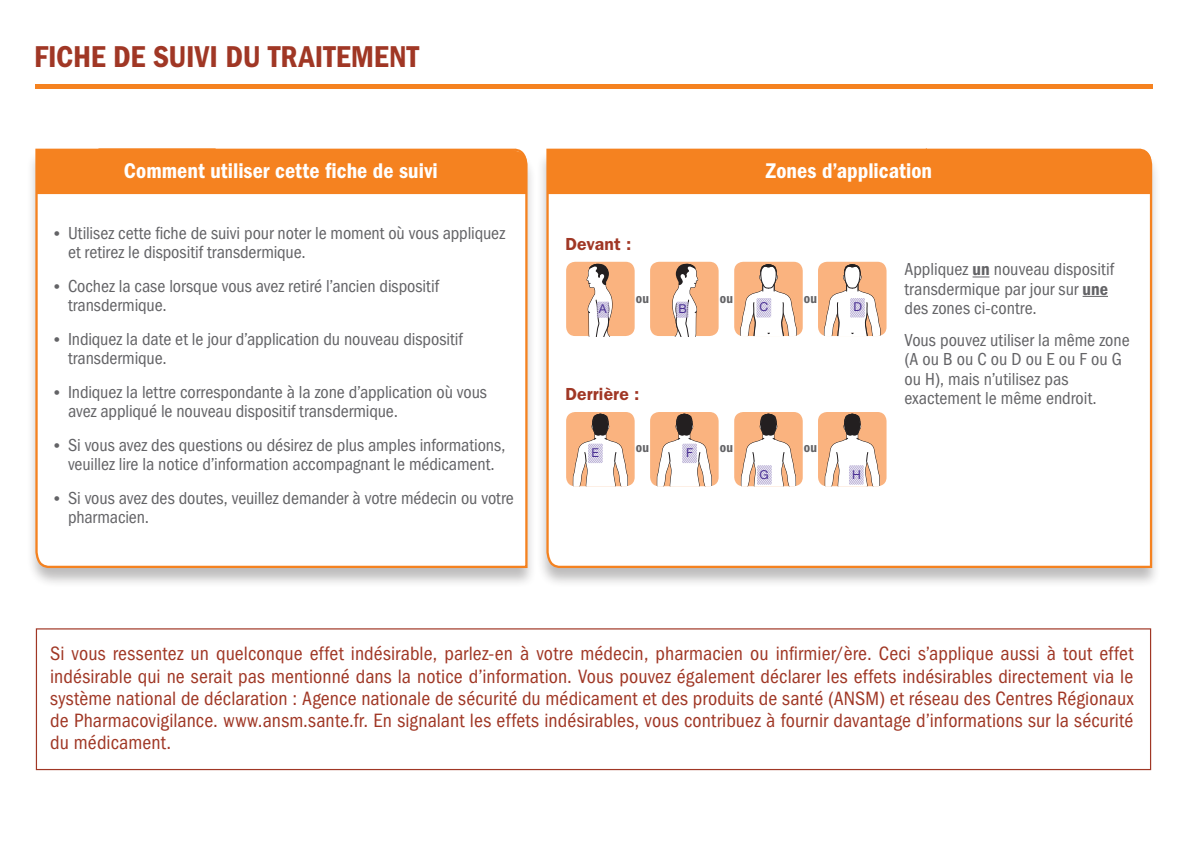
<style>
.page{position:relative;width:1191px;height:851px;background:#fff}
.page>*{position:absolute;margin:0;border:0;box-sizing:border-box;transform-origin:0 0}
.t1{font:31.2px "ITC Franklin Gothic Std Dm Cd";letter-spacing:.005em;color:#a03725}
.t2{font:22px "ITC Franklin Gothic Std Dm Cd";color:#fff}
.t3{font:condensed 20px/22px "ITC Franklin Gothic Std";letter-spacing:.005em;color:#a03725;text-align:justify}
.t4{font:condensed 18px/19.4px "ITC Franklin Gothic Std";letter-spacing:-.005em;color:#636366}
.t5{font:600 17.6px "Franklin Gothic";letter-spacing:.01em;color:#a03725}
.t6{font:14px "ITC Franklin Gothic Std Dm Cd";letter-spacing:.02em;color:#636366}
.t7{font:12.2px "Helvetica Neue LT Std";color:#482e92}
.s1{font-weight:600;font-stretch:normal;font-size:16px}
.s2{font-family:"ITC Franklin Gothic Std Dm Cd";font-stretch:normal}
</style>
<div class="page">
<div style="left:26px;top:150px;width:510px;height:437px;background:#231f20;opacity:.3"></div>
<div style="left:536px;top:150px;width:625px;height:437px;background:#231f20;opacity:.3"></div>
<svg style="left:545px;top:148px;width:608px;height:422px"></svg>
<svg style="left:34px;top:148px;width:495px;height:422px"></svg>
<hr style="left:36px;top:84px;width:1117px;height:4px;background:#f58220">
<div style="left:36px;top:150px;width:490px;height:44px;background:#f58220"></div>
<div style="left:547px;top:150px;width:604px;height:44px;background:#f58220"></div>
<svg style="left:972px;top:276px;width:17px;height:1px"></svg>
<svg style="left:1082px;top:296px;width:26px;height:1px"></svg>
<div style="left:566px;top:412px;width:68px;height:74px;background:#fab37f;border-radius:9px"></div>
<div style="left:650px;top:412px;width:68px;height:74px;background:#fab37f;border-radius:9px"></div>
<div style="left:734px;top:412px;width:68px;height:74px;background:#fab37f;border-radius:9px"></div>
<div style="left:818px;top:412px;width:68px;height:74px;background:#fab37f;border-radius:9px"></div>
<svg style="left:821px;top:413px;width:61px;height:73px"></svg>
<svg style="left:738px;top:413px;width:61px;height:73px"></svg>
<svg style="left:654px;top:413px;width:61px;height:73px"></svg>
<svg style="left:570px;top:413px;width:61px;height:73px"></svg>
<div style="left:566px;top:262px;width:68px;height:74px;background:#fab37f;border-radius:9px"></div>
<div style="left:650px;top:262px;width:68px;height:74px;background:#fab37f;border-radius:9px"></div>
<div style="left:734px;top:262px;width:68px;height:74px;background:#fab37f;border-radius:9px"></div>
<div style="left:818px;top:262px;width:68px;height:74px;background:#fab37f;border-radius:9px"></div>
<svg style="left:672px;top:263px;width:26px;height:73px"></svg>
<svg style="left:737px;top:263px;width:63px;height:73px"></svg>
<svg style="left:821px;top:263px;width:62px;height:73px"></svg>
<svg style="left:586px;top:263px;width:27px;height:73px"></svg>
<div style="left:36px;top:628px;width:1115px;height:142px;border:1px solid #a03725"></div>
<h1 class="t1" style="left:34px;top:39px;width:386px">FICHE DE SUIVI DU TRAITEMENT</h1>
<p class="t2" style="left:124px;top:158px;width:315px">Comment utiliser cette fiche de suivi</p>
<p class="t2" style="left:766px;top:158px;width:168px">Zones d’application</p>
<p class="t4" style="left:68px;top:223px;width:438px;text-indent:-16px"><span class="s1">•</span> Utilisez cette fiche de suivi pour noter le moment où vous appliquez et retirez le dispositif transdermique.</p>
<p class="t4" style="left:68px;top:276px;width:372px;text-indent:-16px"><span class="s1">•</span> Cochez la case lorsque vous avez retiré l’ancien dispositif transdermique.</p>
<p class="t4" style="left:68px;top:329px;width:396px;text-indent:-16px"><span class="s1">•</span> Indiquez la date et le jour d’application du nouveau dispositif transdermique.</p>
<p class="t4" style="left:68px;top:382px;width:420px;text-indent:-16px"><span class="s1">•</span> Indiquez la lettre correspondante à la zone d’application où vous avez appliqué le nouveau dispositif transdermique.</p>
<p class="t4" style="left:52px;top:435px;width:454px;text-align:center"><span class="s1">•</span> Si vous avez des questions ou désirez de plus amples informations, veuillez lire la notice d’information accompagnant le médicament.</p>
<p class="t4" style="left:68px;top:488px;width:447px;text-indent:-16px"><span class="s1">•</span> Si vous avez des doutes, veuillez demander à votre médecin ou votre pharmacien.</p>
<p class="t5" style="left:565px;top:233px;width:67px">Devant :</p>
<p class="t4" style="left:904px;top:259px;width:211px">Appliquez <span class="s2">un</span> nouveau dispositif transdermique par jour sur <span class="s2">une </span>des zones ci-contre.</p>
<p class="t4" style="left:904px;top:330px;width:227px">Vous pouvez utiliser la même zone (A ou B ou C ou D ou E ou F ou G ou H), mais n’utilisez pas</p>
<p class="t6" style="left:636px;top:290px;width:15px">ou</p>
<p class="t6" style="left:719px;top:290px;width:15px">ou</p>
<p class="t6" style="left:803px;top:290px;width:15px">ou</p>
<p class="t7" style="left:678px;top:301px;width:10px">B</p>
<p class="t7" style="left:759px;top:299px;width:10px">C</p>
<p class="t7" style="left:853px;top:299px;width:10px">D</p>
<p class="t7" style="left:599px;top:301px;width:9px">A</p>
<p class="t5" style="left:565px;top:383px;width:75px">Derrière :</p>
<p class="t4" style="left:904px;top:388px;width:194px">exactement le même endroit.</p>
<p class="t6" style="left:636px;top:439px;width:15px">ou</p>
<p class="t6" style="left:719px;top:439px;width:15px">ou</p>
<p class="t6" style="left:803px;top:439px;width:15px">ou</p>
<p class="t7" style="left:591px;top:445px;width:9px">E</p>
<p class="t7" style="left:686px;top:445px;width:9px">F</p>
<p class="t7" style="left:759px;top:467px;width:11px">G</p>
<p class="t7" style="left:852px;top:467px;width:10px">H</p>
<p class="t3" style="left:50px;top:643px;width:1084px">Si vous ressentez un quelconque effet indésirable, parlez-en à votre médecin, pharmacien ou infirmier/ère. Ceci s’applique aussi à tout effet indésirable qui ne serait pas mentionné dans la notice d’information. Vous pouvez également déclarer les effets indésirables directement via le système national de déclaration : Agence nationale de sécurité du médicament et des produits de santé (ANSM) et réseau des Centres Régionaux de Pharmacovigilance. www.ansm.sante.fr. En signalant les effets indésirables, vous contribuez à fournir davantage d’informations sur la sécurité du médicament.</p>
</div>
